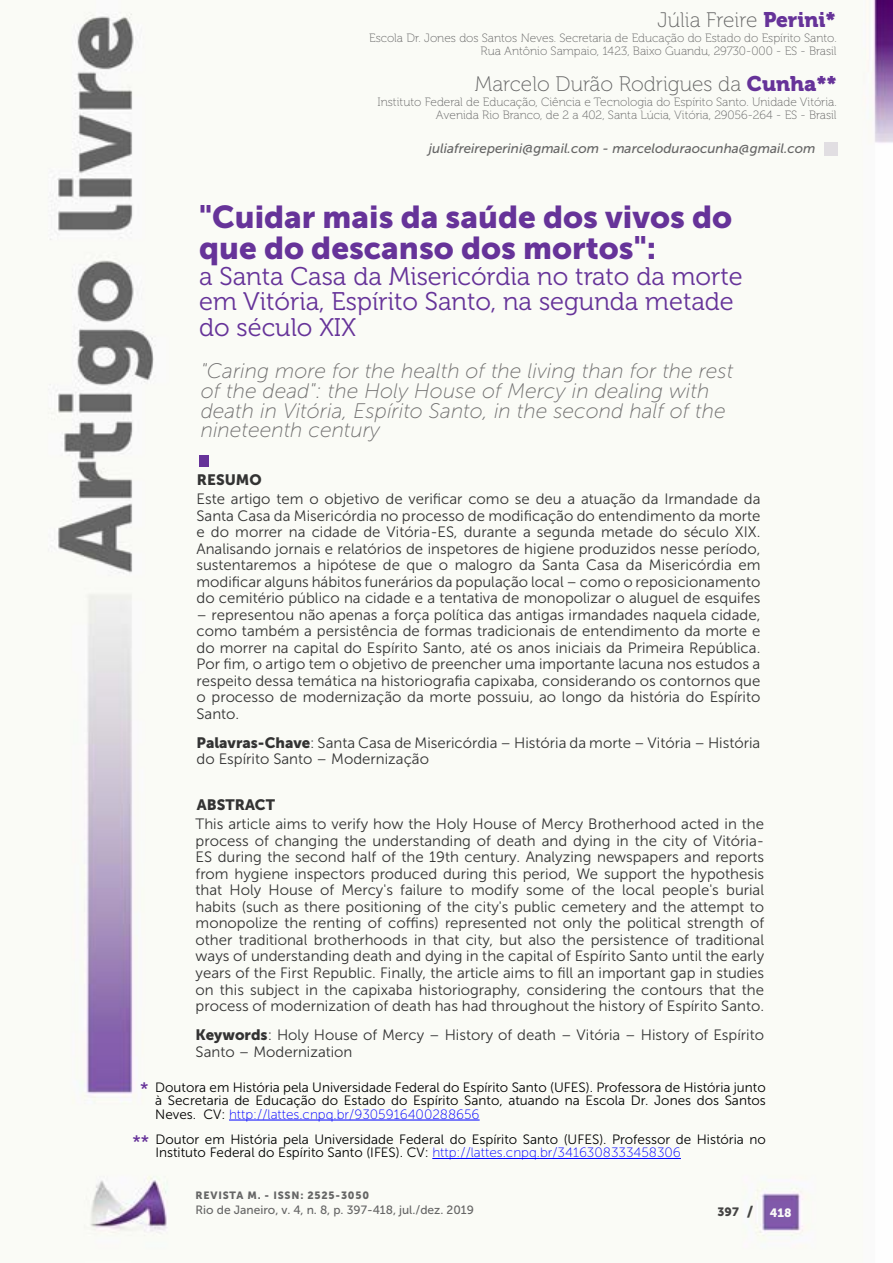
<style>
.page{position:relative;width:893px;height:1263px;background:#fff}
.page>*{position:absolute;margin:0;border:0;box-sizing:border-box;transform-origin:0 0}
.t1{font:31.5px/31.5px "Museo Sans 900";color:#639}
.t2{font:25.5px/25.5px "Museo 300";color:#639}
.t3{font:italic 21px/19.5px "Museo Sans 100";color:#706f6f}
.t4{font:21px "Museo 100";color:#666}
.t5{font:18px "Museo Sans 500";color:#639}
.t6{font:15px/16.5px "Museo Sans 300";color:#333;text-align:justify}
.t7{font:15px "Museo Sans 900";color:#333}
.t8{font:13.5px/13.5px "Museo Sans 300";color:#000}
.t9{font:italic 13.5px "Museo Sans 500";color:#666}
.t10{font:13.5px "Museo Sans 100";color:#00f}
.t11{font:12px/13.5px "Museo 100";color:#666;text-align:right}
.t12{font:12px "Museo Sans 500";color:#666}
.t13{font:12px "Museo Sans 900";color:#454444}
.t14{font:12px "Museo Sans 900";color:#fafaf8}
.t15{font:10.5px "Museo Sans 900";letter-spacing:.075em;color:#666}
.s1{font-family:"Museo 900";color:#639}
.s2{font-family:"Museo Sans 900"}
.s3{font-family:"Museo Sans 300";color:#000}
.s4{font-family:"Museo Sans 100";color:#00f}
.s5{font-size:15px}
</style>
<div class="page">
<div style="left:47px;top:0;width:846px;height:1249px;background:#fafbf6"></div>
<div style="left:200px;top:1035px;width:7px;height:8px;background:#fafaf8"></div>
<div style="left:824px;top:143px;width:13px;height:13px;background:#e1dee2"></div>
<div style="left:200px;top:455px;width:9px;height:11px;background:#639"></div>
<hr style="left:432px;top:1158px;width:249px;height:1px;background:#00f">
<hr style="left:229px;top:1120px;width:251px;height:1px;background:#00f">
<h3 class="t4" style="left:657px;top:9px;width:180px">Júlia Freire <span class="s1">Perini*</span></h3>
<p class="t11" style="left:369px;top:31px;width:469px">Escola Dr. Jones dos Santos Neves. Secretaria de Educação do Estado do Espírito Santo.<br>Rua Antônio Sampaio, 1423, Baixo Guandu, 29730-000 - ES - Brasil</p>
<h3 class="t4" style="left:475px;top:73px;width:363px">Marcelo Durão Rodrigues da <span class="s1">Cunha**</span></h3>
<p class="t11" style="left:377px;top:95px;width:461px">Instituto Federal de Educação, Ciência e Tecnologia do Espírito Santo. Unidade Vitória.<br>Avenida Rio Branco, de 2 a 402, Santa Lúcia, Vitória, 29056-264 - ES - Brasil</p>
<p class="t9" style="left:429px;top:141px;width:388px">juliafreireperini@gmail.com - marceloduraocunha@gmail.com</p>
<h1 class="t1" style="left:199px;top:201px;width:535px">"Cuidar mais da saúde dos vivos do que do descanso dos mortos":</h1>
<h2 class="t2" style="left:199px;top:264px;width:545px">a Santa Casa da Misericórdia no trato da morte em Vitória, Espírito Santo, na segunda metade do século XIX</h2>
<h3 class="t3" style="left:201px;top:362px;width:534px">"Caring more for the health of the living than for the rest of the dead": the Holy House of Mercy in dealing with death in Vitória, Espírito Santo, in the second half of the nineteenth century</h3>
<p class="t7" style="left:197px;top:472px;width:66px">RESUMO</p>
<p class="t6" style="left:196px;top:491px;width:565px">Este artigo tem o objetivo de verificar como se deu a atuação da Irmandade da Santa Casa da Misericórdia no processo de modificação do entendimento da morte e do morrer na cidade de Vitória-ES, durante a segunda metade do século XIX.<br>Analisando jornais e relatórios de inspetores de higiene produzidos nesse período, sustentaremos a hipótese de que o malogro da Santa Casa da Misericórdia em modificar alguns hábitos funerários da população local – como o reposicionamento do cemitério público na cidade e a tentativa de monopolizar o aluguel de esquifes</p>
<p class="t6" style="left:196px;top:606px;width:565px">– representou não apenas a força política das antigas irmandades naquela cidade, como também a persistência de formas tradicionais de entendimento da morte e do morrer na capital do Espírito Santo, até os anos iniciais da Primeira República.<br>Por fim, o artigo tem o objetivo de preencher uma importante lacuna nos estudos a respeito dessa temática na historiografia capixaba, considerando os contornos que o processo de modernização da morte possuiu, ao longo da história do Espírito Santo.</p>
<p class="t6" style="left:196px;top:735px;width:565px"><span class="s2">Palavras-Chave</span>: Santa Casa de Misericórdia – História da morte – Vitória – História do Espírito Santo – Modernização</p>
<p class="t7" style="left:197px;top:796px;width:79px">ABSTRACT</p>
<p class="t6" style="left:196px;top:816px;width:570px">This article aims to verify how the Holy House of Mercy Brotherhood acted in the process of changing the understanding of death and dying in the city of Vitória-ES during the second half of the 19th century. Analyzing newspapers and reports from hygiene inspectors produced during this period, We support the hypothesis that Holy House of Mercy's failure to modify some of the local people's burial habits (such as there positioning of the city's public cemetery and the attempt to monopolize the renting of coffins) represented not only the political strength of other traditional brotherhoods in that city, but also the persistence of traditional ways of understanding death and dying in the capital of Espírito Santo until the early years of the First Republic. Finally, the article aims to fill an important gap in studies on this subject in the capixaba historiography, considering the contours that the process of modernization of death has had throughout the history of Espírito Santo.</p>
<p class="t6" style="left:196px;top:1027px;width:570px"><span class="s2">Keywords</span>: Holy House of Mercy – History of death – Vitória – History of Espírito<br>Santo – Modernization</p>
<p class="t8" style="left:155px;top:1080px;width:612px">Doutora em História pela Universidade Federal do Espírito Santo (UFES). Professora de História junto à Secretaria de Educação do Estado do Espírito Santo, atuando na Escola Dr. Jones dos Santos</p>
<p class="t10" style="left:155px;top:1107px;width:326px"><span class="s3">Neves. CV:</span> http://lattes.cnpq.br/9305916400288656</p>
<p class="t5" style="left:140px;top:1079px;width:10px">*</p>
<p class="t8" style="left:155px;top:1132px;width:612px">Doutor em História pela Universidade Federal do Espírito Santo (UFES). Professor de História no<br>Instituto Federal do Espírito Santo (IFES). CV: <span class="s4">http://lattes.cnpq.br/3416308333458306</span></p>
<p class="t5" style="left:133px;top:1132px;width:18px">**</p>
<p class="t15" style="left:196px;top:1190px;width:175px">REVISTA M. - ISSN: 2525-3050</p>
<p class="t12" style="left:196px;top:1203px;width:280px">Rio de Janeiro, v. 4, n. 8, p. 397-418, jul./dez. 2019</p>
<p class="t13" style="left:718px;top:1205px;width:37px">397 <span class="s5">/</span></p>
<p class="t14" style="left:770px;top:1206px;width:23px">418</p>
</div>
